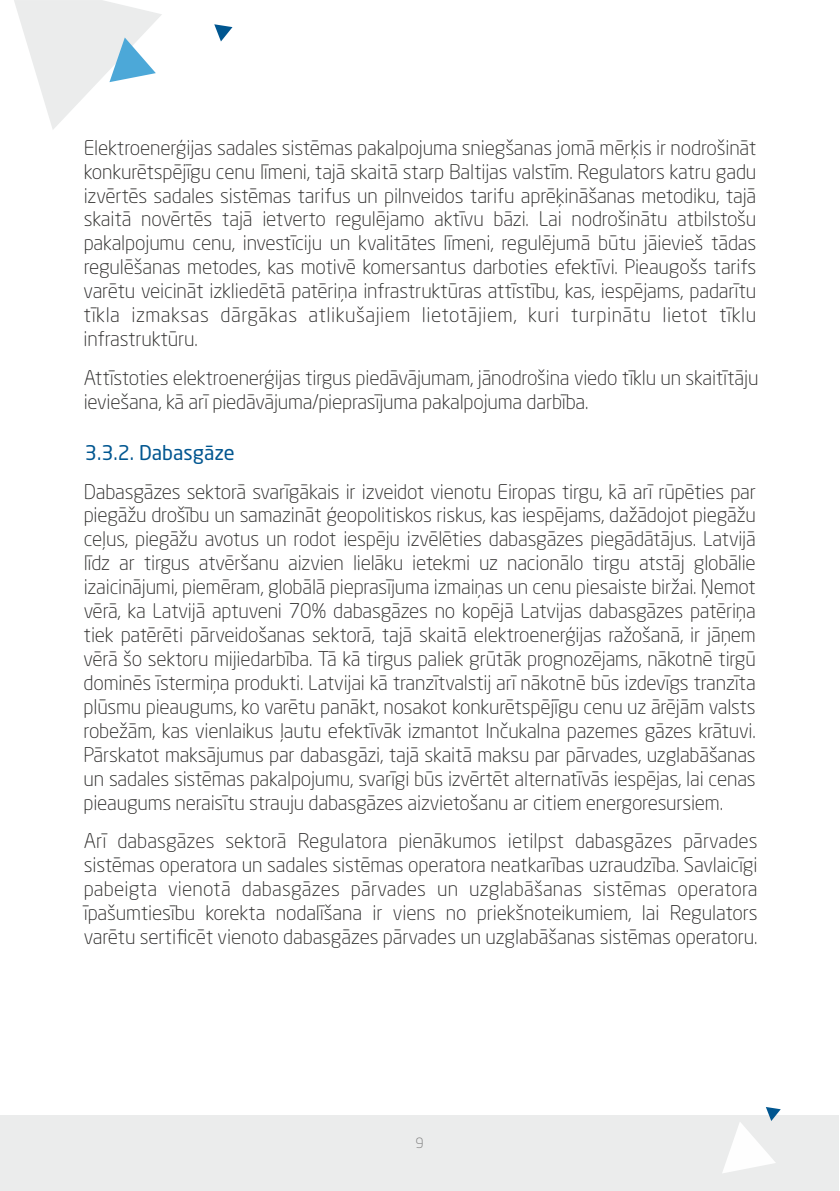
<style>
.page{position:relative;width:840px;height:1191px;background:#fff}
.page>*{position:absolute;margin:0;border:0;box-sizing:border-box;transform-origin:0 0}
.t1{font:300 20px/24px "Neo Sans Pro";letter-spacing:-.01em;color:#2b2a29;text-align:justify}
.t2{font:20px "Neo Sans Pro";color:#005690}
.t3{font:300 14px "Neo Sans Pro";color:#797979}
</style>
<div class="page">
<div style="left:0;top:1115px;width:838px;height:76px;background:#ebecec"></div>
<svg style="left:14px;top:0;width:148px;height:129px"></svg>
<svg style="left:214px;top:24px;width:18px;height:17px"></svg>
<svg style="left:722px;top:1107px;width:58px;height:66px"></svg>
<p class="t1" style="left:84px;top:137px;width:674px">Elektroenerģijas sadales sistēmas pakalpojuma sniegšanas jomā mērķis ir nodrošināt konkurētspējīgu cenu līmeni, tajā skaitā starp Baltijas valstīm. Regulators katru gadu izvērtēs sadales sistēmas tarifus un pilnveidos tarifu aprēķināšanas metodiku, tajā skaitā novērtēs tajā ietverto regulējamo aktīvu bāzi. Lai nodrošinātu atbilstošu pakalpojumu cenu, investīciju un kvalitātes līmeni, regulējumā būtu jāievieš tādas regulēšanas metodes, kas motivē komersantus darboties efektīvi. Pieaugošs tarifs varētu veicināt izkliedētā patēriņa infrastruktūras attīstību, kas, iespējams, padarītu tīkla izmaksas dārgākas atlikušajiem lietotājiem, kuri turpinātu lietot tīklu infrastruktūru.</p>
<p class="t1" style="left:84px;top:367px;width:675px">Attīstoties elektroenerģijas tirgus piedāvājumam, jānodrošina viedo tīklu un skaitītāju ieviešana, kā arī piedāvājuma/pieprasījuma pakalpojuma darbība.</p>
<p class="t2" style="left:85px;top:444px;width:151px">3.3.2. Dabasgāze</p>
<p class="t1" style="left:83px;top:481px;width:673px">Dabasgāzes sektorā svarīgākais ir izveidot vienotu Eiropas tirgu, kā arī rūpēties par piegāžu drošību un samazināt ģeopolitiskos riskus, kas iespējams, dažādojot piegāžu ceļus, piegāžu avotus un rodot iespēju izvēlēties dabasgāzes piegādātājus. Latvijā līdz ar tirgus atvēršanu aizvien lielāku ietekmi uz nacionālo tirgu atstāj globālie izaicinājumi, piemēram, globālā pieprasījuma izmaiņas un cenu piesaiste biržai. Ņemot vērā, ka Latvijā aptuveni 70% dabasgāzes no kopējā Latvijas dabasgāzes patēriņa tiek patērēti pārveidošanas sektorā, tajā skaitā elektroenerģijas ražošanā, ir jāņem vērā šo sektoru mijiedarbība. Tā kā tirgus paliek grūtāk prognozējams, nākotnē tirgū dominēs īstermiņa produkti. Latvijai kā tranzītvalstij arī nākotnē būs izdevīgs tranzīta plūsmu pieaugums, ko varētu panākt, nosakot konkurētspējīgu cenu uz ārējām valsts robežām, kas vienlaikus ļautu efektīvāk izmantot Inčukalna pazemes gāzes krātuvi.<br>Pārskatot maksājumus par dabasgāzi, tajā skaitā maksu par pārvades, uzglabāšanas un sadales sistēmas pakalpojumu, svarīgi būs izvērtēt alternatīvās iespējas, lai cenas pieaugums neraisītu strauju dabasgāzes aizvietošanu ar citiem energoresursiem.</p>
<p class="t1" style="left:84px;top:831px;width:675px">Arī dabasgāzes sektorā Regulatora pienākumos ietilpst dabasgāzes pārvades sistēmas operatora un sadales sistēmas operatora neatkarības uzraudzība. Savlaicīgi pabeigta vienotā dabasgāzes pārvades un uzglabāšanas sistēmas operatora īpašumtiesību korekta nodalīšana ir viens no priekšnoteikumiem, lai Regulators varētu sertificēt vienoto dabasgāzes pārvades un uzglabāšanas sistēmas operatoru.</p>
<p class="t3" style="left:415px;top:1137px;width:10px">9</p>
</div>
